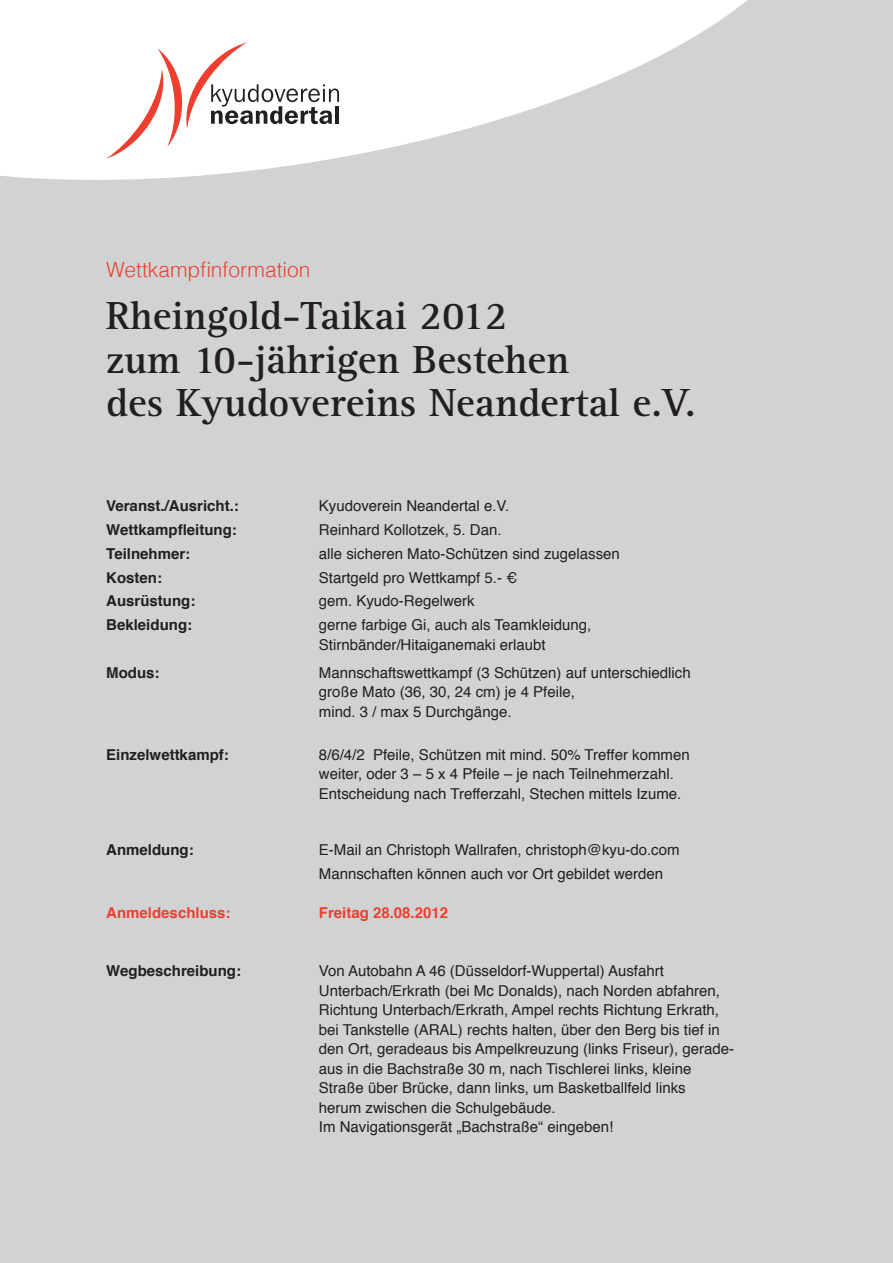
<style>
.page{position:relative;width:893px;height:1263px;background:#d1d2d4}
.page>*{position:absolute;margin:0;border:0;box-sizing:border-box;transform-origin:0 0}
.t1{font:700 40.5px/43.5px "Agfa Rotis Serif";color:#231f20}
.t2{font:300 21px "Helvetica";color:#ef3f2f}
.t3{font:15px/19.5px "Helvetica";color:#231f20}
.t4{font:700 15px "Helvetica";color:#231f20}
.t5{font:700 15px "Helvetica";color:#ef3f2f}
</style>
<div class="page">
<svg style="left:0;top:0;width:747px;height:180px;fill:#fff"></svg>
<svg style="left:106px;top:42px;width:233px;height:117px;background:#f1e6e5"></svg>
<h2 class="t2" style="left:106px;top:257px;width:206px">Wettkampfinformation</h2>
<h1 class="t1" style="left:106px;top:295px;width:591px">Rheingold-Taikai 2012<br>zum 10-jährigen Bestehen<br>des Kyudovereins Neandertal e.V.</h1>
<p class="t4" style="left:106px;top:494px;width:134px">Veranst./Ausricht.:</p>
<p class="t3" style="left:319px;top:497px;width:192px">Kyudoverein Neandertal e.V.</p>
<p class="t4" style="left:106px;top:518px;width:132px">Wettkampfleitung:</p>
<p class="t3" style="left:319px;top:520px;width:184px">Reinhard Kollotzek, 5. Dan.</p>
<p class="t4" style="left:106px;top:541px;width:85px">Teilnehmer:</p>
<p class="t3" style="left:319px;top:544px;width:302px">alle sicheren Mato-Schützen sind zugelassen</p>
<p class="t4" style="left:106px;top:565px;width:57px">Kosten:</p>
<p class="t3" style="left:319px;top:568px;width:200px">Startgeld pro Wettkampf 5.- €</p>
<p class="t4" style="left:106px;top:589px;width:91px">Ausrüstung:</p>
<p class="t3" style="left:319px;top:592px;width:157px">gem. Kyudo-Regelwerk</p>
<p class="t4" style="left:106px;top:613px;width:87px">Bekleidung:</p>
<p class="t3" style="left:319px;top:615px;width:274px">gerne farbige Gi, auch als Teamkleidung,<br>Stirnbänder/Hitaiganemaki erlaubt</p>
<p class="t4" style="left:106px;top:660px;width:55px">Modus:</p>
<p class="t3" style="left:319px;top:663px;width:373px">Mannschaftswettkampf (3 Schützen) auf unterschiedlich große Mato (36, 30, 24 cm) je 4 Pfeile,<br>mind. 3 / max 5 Durchgänge.</p>
<p class="t4" style="left:106px;top:742px;width:124px">Einzelwettkampf:</p>
<p class="t3" style="left:319px;top:745px;width:372px">8/6/4/2 Pfeile, Schützen mit mind. 50% Treffer kommen weiter, oder 3 – 5 x 4 Pfeile – je nach Teilnehmerzahl.<br>Entscheidung nach Trefferzahl, Stechen mittels Izume.</p>
<p class="t4" style="left:106px;top:837px;width:89px">Anmeldung:</p>
<p class="t3" style="left:319px;top:838px;width:362px;line-height:23.7px">E-Mail an Christoph Wallrafen, christoph@kyu-do.com<br>Mannschaften können auch vor Ort gebildet werden</p>
<p class="t5" style="left:106px;top:900px;width:126px">Anmeldeschluss:</p>
<p class="t5" style="left:319px;top:900px;width:131px">Freitag 28.08.2012</p>
<p class="t4" style="left:106px;top:959px;width:136px">Wegbeschreibung:</p>
<p class="t3" style="left:319px;top:961px;width:417px">Von Autobahn A 46 (Düsseldorf-Wuppertal) Ausfahrt Unterbach/Erkrath (bei Mc Donalds), nach Norden abfahren, Richtung Unterbach/Erkrath, Ampel rechts Richtung Erkrath, bei Tankstelle (ARAL) rechts halten, über den Berg bis tief in den Ort, geradeaus bis Ampelkreuzung (links Friseur), gerade&shy;aus in die Bachstraße 30 m, nach Tischlerei links, kleine Straße über Brücke, dann links, um Basketballfeld links<br>herum zwischen die Schulgebäude.<br>Im Navigationsgerät „Bachstraße“ eingeben!</p>
</div>
